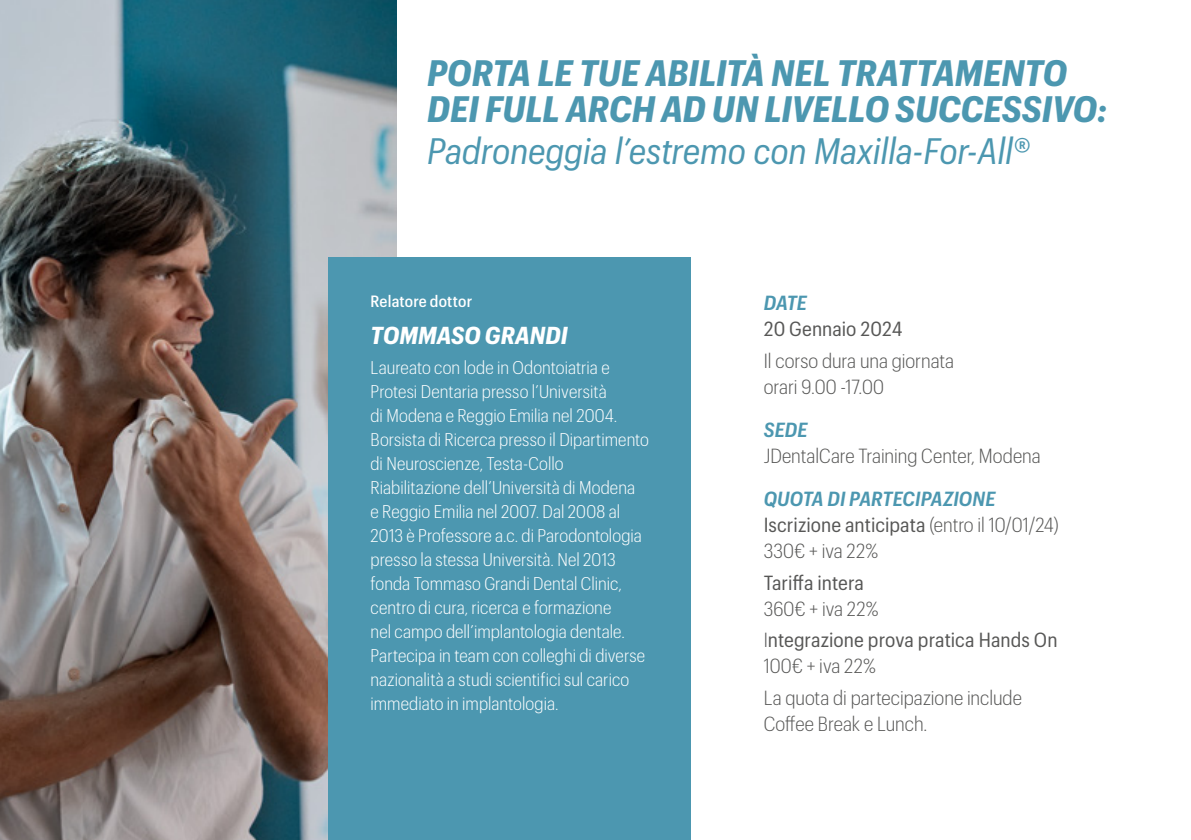
<style>
.page{position:relative;width:1191px;height:840px;background:#fff}
.page>*{position:absolute;margin:0;border:0;box-sizing:border-box;transform-origin:0 0}
.t1{font:italic 700 36px/36px "Graphik Compact";letter-spacing:-.01em;color:#4c97b0}
.t2{font:italic 36px "Graphik Compact";letter-spacing:-.005em;color:#4c97b0}
.t3{font:italic 700 24px "Graphik Compact";letter-spacing:.005em;color:#fff}
.t4{font:300 20px/26px "Graphik Compact";color:#575756}
.t5{font:20px/31.6px "Graphik Compact";color:#575756}
.t6{font:italic 600 20px "Graphik Compact";letter-spacing:-.005em;color:#4c97b0}
.t7{font:300 18px/24px "Graphik Compact";letter-spacing:.005em;color:#fff}
.t8{font:500 16px "Graphik Compact";letter-spacing:.01em;color:#fff}
.s1{font-weight:600;font-style:italic;color:#4c97b0}
.s2{font-weight:400}
.s3{font-weight:300}
</style>
<div class="page">
<img style="left:0;top:0;width:397px;height:839px">
<div style="left:328px;top:257px;width:363px;height:582px;background:#4c97b0"></div>
<h1 class="t1" style="left:427px;top:52px;width:681px">PORTA LE TUE ABILITÀ NEL TRATTAMENTO<br>DEI FULL ARCH AD UN LIVELLO SUCCESSIVO:</h1>
<h1 class="t2" style="left:427px;top:125px;width:604px">Padroneggia l’estremo con Maxilla-For-All®</h1>
<p class="t8" style="left:370px;top:289px;width:103px">Relatore dottor</p>
<h2 class="t3" style="left:370px;top:318px;width:199px">TOMMASO GRANDI</h2>
<p class="t7" style="left:370px;top:354px;width:280px">Laureato con lode in Odontoiatria e Protesi Dentaria presso l’Università<br>di Modena e Reggio Emilia nel 2004.<br>Borsista di Ricerca presso il Dipartimento di Neuroscienze, Testa-Collo Riabilitazione dell’Università di Modena<br>e Reggio Emilia nel 2007. Dal 2008 al 2013 è Professore a.c. di Parodontologia presso la stessa Università. Nel 2013 fonda Tommaso Grandi Dental Clinic, centro di cura, ricerca e formazione<br>nel campo dell’implantologia dentale.<br>Partecipa in team con colleghi di diverse nazionalità a studi scientifici sul carico immediato in implantologia.</p>
<p class="t6" style="left:763px;top:288px;width:45px">DATE</p>
<p class="t5" style="left:763px;top:311px;width:140px">20 Gennaio 2024</p>
<p class="t4" style="left:763px;top:346px;width:192px">Il corso dura una giornata orari 9.00 -17.00</p>
<p class="t6" style="left:763px;top:414px;width:45px">SEDE</p>
<p class="t4" style="left:763px;top:441px;width:278px">JDentalCare Training Center, Modena</p>
<p class="t4" style="left:763px;top:484px;width:296px"><span class="s1">QUOTA DI PARTECIPAZIONE<br></span><span class="s2">Iscrizione anticipata</span> (entro il 10/01/24)<br>330€ + iva 22%</p>
<p class="t5" style="left:763px;top:564px;width:102px">Tariffa intera</p>
<p class="t5" style="left:763px;top:590px;width:295px"><span class="s3">360€ + iva 22%<br>I</span>ntegrazione prova pratica Hands On</p>
<p class="t4" style="left:763px;top:648px;width:260px;line-height:31.6px">100€ + iva 22%<br>La quota di partecipazione include</p>
<p class="t4" style="left:763px;top:709px;width:165px">Coffee Break e Lunch.</p>
</div>
